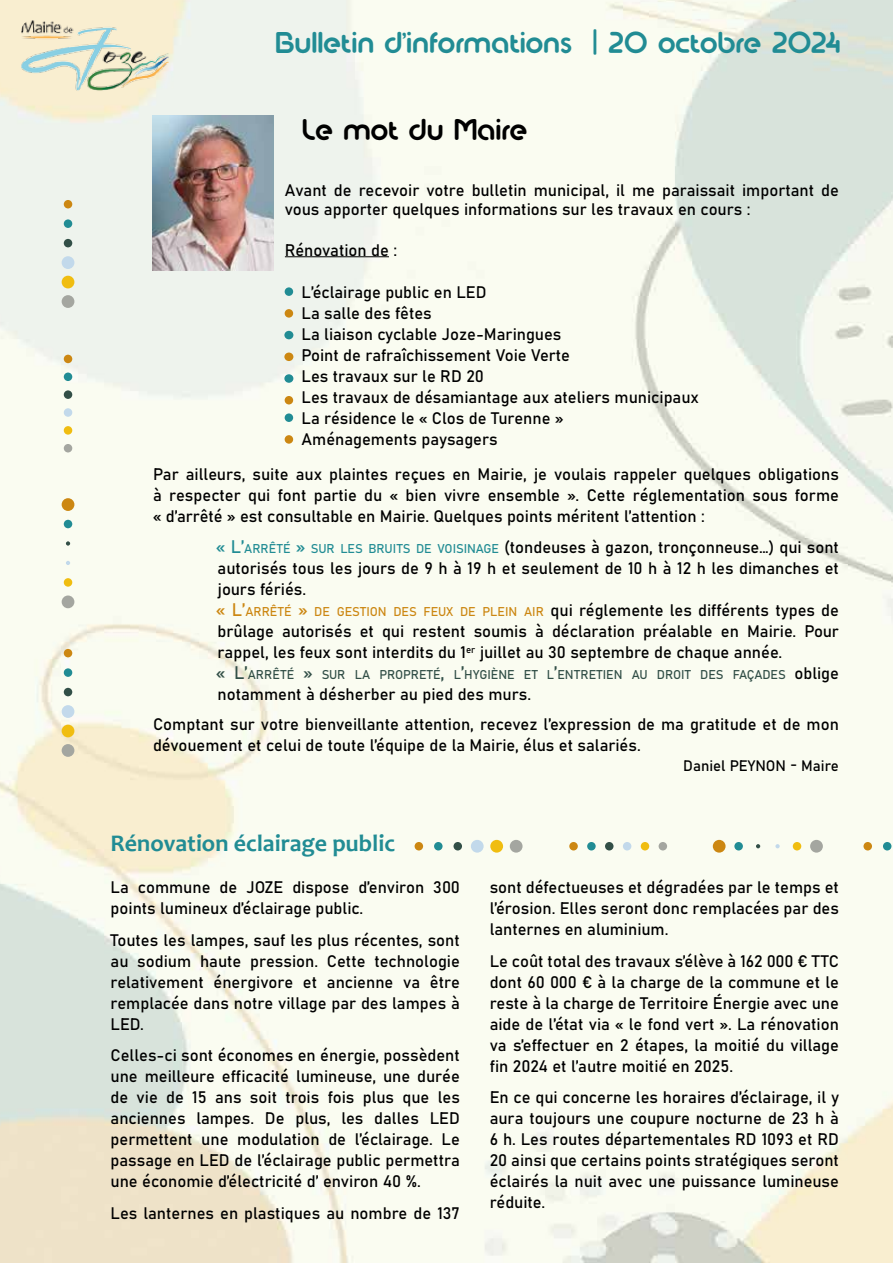
<style>
.page{position:relative;width:893px;height:1263px;background:#fff}
.page>*{position:absolute;margin:0;border:0;box-sizing:border-box;transform-origin:0 0}
.t1{font:30px "arematfont";color:#218c94}
.t2{font:30px "arematfont";color:#000}
.t3{font:700 24px "Candara";color:#218c94}
.t4{font:16.5px/21px "Bahnschrift";color:#000;text-align:justify}
.t5{font:15px "Bahnschrift";color:#000}
.t6{font:12.6px "Bahnschrift";color:#324f47}
.s1{font-size:18px;color:#218c94}
.s2{font-size:12.6px;color:#218c94}
.s3{font-size:18px;color:#cc8712}
.s4{font-size:12.6px;color:#cc8712}
.s5{font-size:18px}
.s6{font-size:16.5px;color:#000}
</style>
<div class="page">
<img style="left:0;top:0;width:893px;height:1263px">
<img style="left:21px;top:17px;width:147px;height:89px">
<div style="left:285px;top:287px;width:8px;height:9px;background:#218c94;border-radius:50%"></div>
<div style="left:284px;top:374px;width:9px;height:9px;background:#218c94;border-radius:50%"></div>
<div style="left:285px;top:309px;width:8px;height:9px;background:#cc8712;border-radius:50%"></div>
<div style="left:285px;top:396px;width:8px;height:8px;background:#cc8712;border-radius:50%"></div>
<div style="left:284px;top:331px;width:9px;height:8px;background:#218c94;border-radius:50%"></div>
<div style="left:285px;top:413px;width:8px;height:9px;background:#218c94;border-radius:50%"></div>
<div style="left:284px;top:353px;width:9px;height:8px;background:#cc8712;border-radius:50%"></div>
<div style="left:285px;top:435px;width:8px;height:9px;background:#cc8712;border-radius:50%"></div>
<div style="left:64px;top:520px;width:8px;height:8px;background:#218c94;border-radius:50%"></div>
<div style="left:64px;top:578px;width:8px;height:9px;background:#f0bd10;border-radius:50%"></div>
<svg style="left:66px;top:561px;width:4px;height:4px"></svg>
<svg style="left:66px;top:541px;width:4px;height:5px"></svg>
<div style="left:62px;top:498px;width:12px;height:13px;background:#cc8712;border-radius:50%"></div>
<div style="left:62px;top:595px;width:12px;height:13px;background:#a4a6a0;border-radius:50%"></div>
<div style="left:64px;top:219px;width:8px;height:9px;background:#218c94;border-radius:50%"></div>
<div style="left:62px;top:276px;width:12px;height:12px;background:#f0bd10;border-radius:50%"></div>
<div style="left:62px;top:256px;width:12px;height:13px;background:#c2d9eb;border-radius:50%"></div>
<div style="left:64px;top:239px;width:8px;height:8px;background:#324f47;border-radius:50%"></div>
<div style="left:64px;top:200px;width:8px;height:8px;background:#cc8712;border-radius:50%"></div>
<div style="left:62px;top:295px;width:12px;height:13px;background:#a4a6a0;border-radius:50%"></div>
<div style="left:64px;top:372px;width:8px;height:9px;background:#218c94;border-radius:50%"></div>
<div style="left:64px;top:355px;width:8px;height:8px;background:#cc8712;border-radius:50%"></div>
<div style="left:64px;top:408px;width:8px;height:9px;background:#c2d9eb;border-radius:50%"></div>
<div style="left:64px;top:390px;width:8px;height:9px;background:#324f47;border-radius:50%"></div>
<div style="left:64px;top:426px;width:8px;height:9px;background:#f0bd10;border-radius:50%"></div>
<div style="left:64px;top:444px;width:8px;height:8px;background:#a4a6a0;border-radius:50%"></div>
<div style="left:64px;top:668px;width:8px;height:9px;background:#218c94;border-radius:50%"></div>
<div style="left:62px;top:725px;width:12px;height:12px;background:#f0bd10;border-radius:50%"></div>
<div style="left:62px;top:705px;width:12px;height:13px;background:#c2d9eb;border-radius:50%"></div>
<div style="left:64px;top:688px;width:8px;height:8px;background:#324f47;border-radius:50%"></div>
<div style="left:64px;top:649px;width:8px;height:8px;background:#cc8712;border-radius:50%"></div>
<div style="left:62px;top:744px;width:12px;height:13px;background:#a4a6a0;border-radius:50%"></div>
<div style="left:734px;top:842px;width:9px;height:8px;background:#218c94;border-radius:50%"></div>
<div style="left:793px;top:842px;width:8px;height:8px;background:#f0bd10;border-radius:50%"></div>
<svg style="left:775px;top:844px;width:5px;height:4px"></svg>
<svg style="left:756px;top:844px;width:4px;height:4px"></svg>
<div style="left:713px;top:840px;width:13px;height:13px;background:#cc8712;border-radius:50%"></div>
<div style="left:810px;top:840px;width:13px;height:13px;background:#a4a6a0;border-radius:50%"></div>
<div style="left:434px;top:842px;width:9px;height:8px;background:#218c94;border-radius:50%"></div>
<div style="left:490px;top:840px;width:13px;height:13px;background:#f0bd10;border-radius:50%"></div>
<div style="left:471px;top:840px;width:13px;height:13px;background:#c2d9eb;border-radius:50%"></div>
<div style="left:453px;top:842px;width:9px;height:8px;background:#324f47;border-radius:50%"></div>
<div style="left:415px;top:842px;width:8px;height:8px;background:#cc8712;border-radius:50%"></div>
<div style="left:510px;top:840px;width:13px;height:13px;background:#a4a6a0;border-radius:50%"></div>
<div style="left:587px;top:842px;width:9px;height:8px;background:#218c94;border-radius:50%"></div>
<div style="left:569px;top:842px;width:9px;height:8px;background:#cc8712;border-radius:50%"></div>
<div style="left:623px;top:842px;width:8px;height:8px;background:#c2d9eb;border-radius:50%"></div>
<div style="left:605px;top:842px;width:8px;height:8px;background:#324f47;border-radius:50%"></div>
<div style="left:641px;top:842px;width:8px;height:8px;background:#f0bd10;border-radius:50%"></div>
<div style="left:659px;top:842px;width:8px;height:8px;background:#a4a6a0;border-radius:50%"></div>
<div style="left:883px;top:842px;width:8px;height:8px;background:#218c94;border-radius:50%"></div>
<div style="left:863px;top:842px;width:9px;height:8px;background:#cc8712;border-radius:50%"></div>
<img style="left:153px;top:116px;width:121px;height:155px">
<hr style="left:285px;top:256px;width:104px;height:1px;background:#000">
<h1 class="t1" style="left:275px;top:25px;width:567px">Bulletin d’informations | 20 octobre 2024</h1>
<h1 class="t2" style="left:302px;top:112px;width:227px">Le mot du Maire</h1>
<p class="t4" style="left:285px;top:179px;width:556px;line-height:19.5px">Avant de recevoir votre bulletin municipal, il me paraissait important de vous apporter quelques informations sur les travaux en cours :</p>
<p class="t4" style="left:285px;top:239px;width:114px">Rénovation de :</p>
<p class="t4" style="left:302px;top:281px;width:399px;text-align:left">L’éclairage public en LED<br>La salle des fêtes<br>La liaison cyclable Joze-Maringues<br>Point de rafraîchissement Voie Verte<br>Les travaux sur le RD 20<br>Les travaux de désamiantage aux ateliers municipaux<br>La résidence le « Clos de Turenne »<br>Aménagements paysagers</p>
<p class="t4" style="left:153px;top:462px;width:687px">Par ailleurs, suite aux plaintes reçues en Mairie, je voulais rappeler quelques obligations à respecter qui font partie du « bien vivre ensemble ». Cette réglementation sous forme « d’arrêté » est consultable en Mairie. Quelques points méritent l’attention :</p>
<p class="t4" style="left:216px;top:536px;width:624px;text-align:left"><span class="s1">« L’</span><span class="s2">ARRÊTÉ</span> <span class="s1">»</span> <span class="s2">SUR LES BRUITS DE VOISINAGE</span> (tondeuses à gazon, tronçonneuse…) qui sont autorisés tous les jours de 9 h à 19 h et seulement de 10 h à 12 h les dimanches et jours fériés.<br><span class="s3">« L’</span><span class="s4">ARRÊTÉ</span> <span class="s3">»</span> <span class="s4">DE GESTION DES FEUX DE PLEIN AIR</span> qui réglemente les différents types de brûlage autorisés et qui restent soumis à déclaration préalable en Mairie. Pour rappel, les feux sont interdits du 1<sup>er</sup> juillet au 30 septembre de chaque année.</p>
<p class="t6" style="left:216px;top:665px;width:624px"><span class="s5">« L’</span>ARRÊTÉ <span class="s5">»</span> SUR LA PROPRETÉ<span class="s5">,</span> L<span class="s5">’</span>HYGIÈNE ET L<span class="s5">’</span>ENTRETIEN AU DROIT DES FAÇADES <span class="s6">oblige</span></p>
<p class="t4" style="left:153px;top:678px;width:687px;line-height:30px;text-indent:64px">notamment à désherber au pied des murs.<br>Comptant sur votre bienveillante attention, recevez l’expression de ma gratitude et de mon</p>
<p class="t4" style="left:153px;top:734px;width:489px">dévouement et celui de toute l’équipe de la Mairie, élus et salariés.</p>
<p class="t5" style="left:683px;top:754px;width:157px">Daniel PEYNON - Maire</p>
<h2 class="t3" style="left:111px;top:828px;width:286px">Rénovation éclairage public</h2>
<p class="t4" style="left:111px;top:876px;width:351px">La commune de JOZE dispose d’environ 300 points lumineux d’éclairage public.</p>
<p class="t4" style="left:111px;top:928px;width:351px">Toutes les lampes, sauf les plus récentes, sont au sodium haute pression. Cette technologie relativement énergivore et ancienne va être remplacée dans notre village par des lampes à LED.</p>
<p class="t4" style="left:111px;top:1044px;width:351px">Celles-ci sont économes en énergie, possèdent une meilleure efficacité lumineuse, une durée de vie de 15 ans soit trois fois plus que les anciennes lampes. De plus, les dalles LED permettent une modulation de l’éclairage. Le passage en LED de l’éclairage public permettra une économie d’électricité d’ environ 40 %.</p>
<p class="t4" style="left:111px;top:1201px;width:351px">Les lanternes en plastiques au nombre de 137</p>
<p class="t4" style="left:490px;top:876px;width:351px">sont défectueuses et dégradées par le temps et l’érosion. Elles seront donc remplacées par des lanternes en aluminium.</p>
<p class="t4" style="left:490px;top:949px;width:351px">Le coût total des travaux s’élève à 162 000 € TTC dont 60 000 € à la charge de la commune et le reste à la charge de Territoire Énergie avec une aide de l’état via « le fond vert ». La rénovation va s’effectuer en 2 étapes, la moitié du village fin 2024 et l’autre moitié en 2025.</p>
<p class="t4" style="left:490px;top:1086px;width:351px">En ce qui concerne les horaires d’éclairage, il y aura toujours une coupure nocturne de 23 h à 6 h. Les routes départementales RD 1093 et RD 20 ainsi que certains points stratégiques seront éclairés la nuit avec une puissance lumineuse réduite.</p>
</div>
